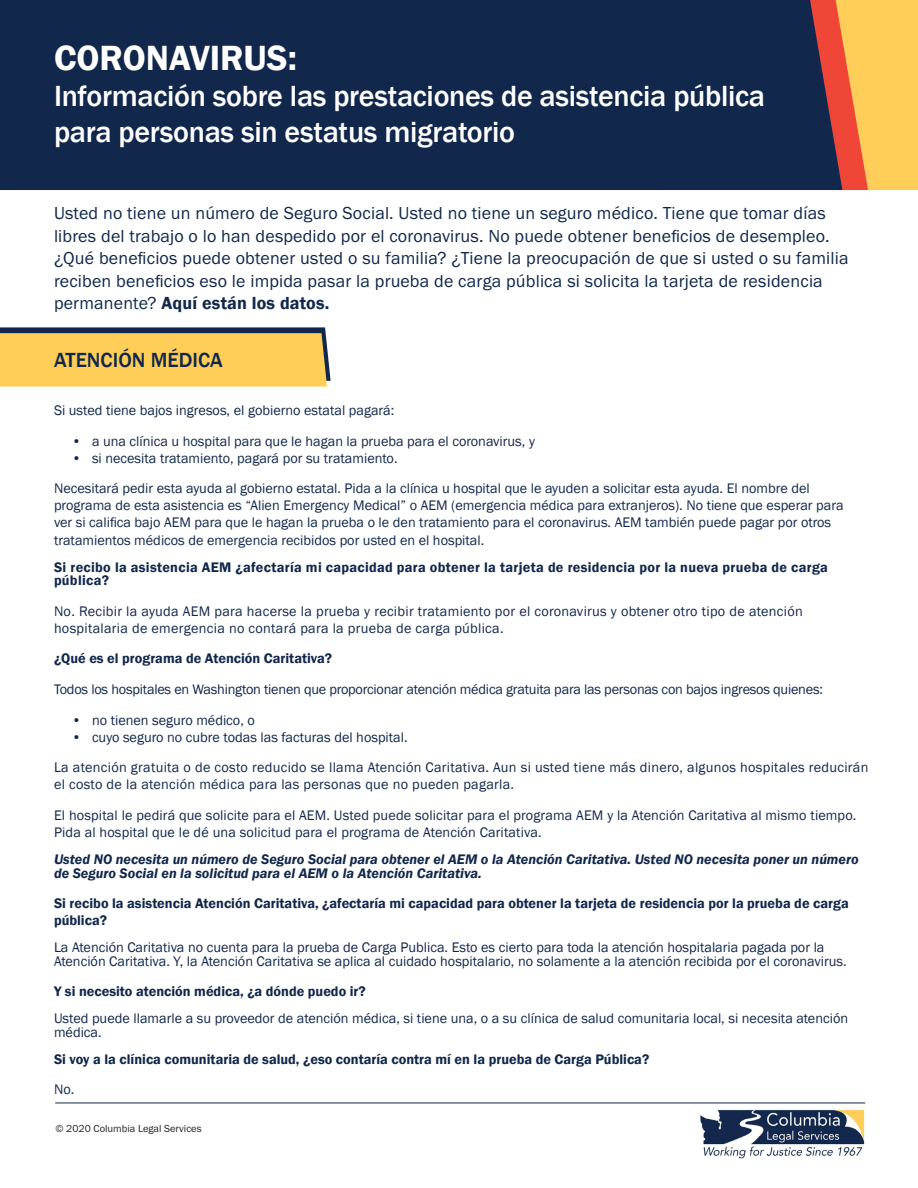
<style>
.page{position:relative;width:918px;height:1188px;background:#fff}
.page>*{position:absolute;margin:0;border:0;box-sizing:border-box;transform-origin:0 0}
.t1{font:600 36px "Franklin Gothic";color:#fff}
.t2{font:500 30px/36px "Franklin Gothic";letter-spacing:-.01em;color:#fff}
.t3{font:500 21px "Franklin Gothic";color:#11274b}
.t4{font:18px/22.5px "Franklin Gothic URW Boo";letter-spacing:.01em;color:#11274b}
.t5{font:14.25px/17.1px "Franklin Gothic";color:#11274b}
.t6{font:14.25px/17.1px "Franklin Gothic";letter-spacing:.02em;color:#11274b}
.t7{font:600 14.25px/17.1px "Franklin Gothic";color:#11274b}
.t8{font:italic 600 14.25px/13.5px "Franklin Gothic";color:#11274b}
.t9{font:600 14.25px/13.5px "Franklin Gothic";letter-spacing:.02em;color:#11274b}
.t10{font:10.5px "Franklin Gothic URW Boo";color:#231f20}
.s1{font-family:"Franklin Gothic";font-weight:600}
</style>
<div class="page">
<img style="left:700px;top:1109px;width:165px;height:50px">
<hr style="left:55px;top:1103px;width:810px;height:1px;background:#11274b">
<div style="left:868px;top:0;width:50px;height:190px;background:#fece58"></div>
<svg style="left:842px;top:0;width:26px;height:190px;background:#f7974a"></svg>
<div style="left:0;top:0;width:842px;height:190px;background:#11274b"></div>
<svg style="left:0;top:327px;width:331px;height:60px;background:#e5bd5a"></svg>
<p class="t1" style="left:54px;top:36px;width:245px">CORONAVIRUS:</p>
<p class="t2" style="left:54px;top:79px;width:713px">Información sobre las prestaciones de asistencia pública para personas sin estatus migratorio</p>
<p class="t4" style="left:54px;top:201px;width:796px">Usted no tiene un número de Seguro Social. Usted no tiene un seguro médico. Tiene que tomar días libres del trabajo o lo han despedido por el coronavirus. No puede obtener beneficios de desempleo. ¿Qué beneficios puede obtener usted o su familia? ¿Tiene la preocupación de que si usted o su familia reciben beneficios eso le impida pasar la prueba de carga pública si solicita la tarjeta de residencia permanente? <span class="s1">Aquí están los datos.</span></p>
<p class="t3" style="left:54px;top:347px;width:170px">ATENCIÓN MÉDICA</p>
<p class="t5" style="left:54px;top:402px;width:342px">Si usted tiene bajos ingresos, el gobierno estatal pagará:</p>
<p class="t5" style="left:72px;top:433px;width:465px">• a una clínica u hospital para que le hagan la prueba para el coronavirus, y</p>
<p class="t5" style="left:72px;top:450px;width:327px">• si necesita tratamiento, pagará por su tratamiento.</p>
<p class="t5" style="left:54px;top:480px;width:791px">Necesitará pedir esta ayuda al gobierno estatal. Pida a la clínica u hospital que le ayuden a solicitar esta ayuda. El nombre del programa de esta asistencia es “Alien Emergency Medical” o AEM (emergencia médica para extranjeros). No tiene que esperar para ver si califica bajo AEM para que le hagan la prueba o le den tratamiento para el coronavirus. AEM también puede pagar por otros tratamientos médicos de emergencia recibidos por usted en el hospital.</p>
<p class="t9" style="left:54px;top:560px;width:775px">Si recibo la asistencia AEM ¿afectaría mi capacidad para obtener la tarjeta de residencia por la nueva prueba de carga pública?</p>
<p class="t6" style="left:54px;top:603px;width:750px">No. Recibir la ayuda AEM para hacerse la prueba y recibir tratamiento por el coronavirus y obtener otro tipo de atención hospitalaria de emergencia no contará para la prueba de carga pública.</p>
<p class="t7" style="left:54px;top:650px;width:280px">¿Qué es el programa de Atención Caritativa?</p>
<p class="t5" style="left:54px;top:681px;width:770px">Todos los hospitales en Washington tienen que proporcionar atención médica gratuita para las personas con bajos ingresos quienes:</p>
<p class="t5" style="left:72px;top:712px;width:185px">• no tienen seguro médico, o</p>
<p class="t5" style="left:72px;top:729px;width:337px">• cuyo seguro no cubre todas las facturas del hospital.</p>
<p class="t6" style="left:54px;top:759px;width:816px">La atención gratuita o de costo reducido se llama Atención Caritativa. Aun si usted tiene más dinero, algunos hospitales reducirán el costo de la atención médica para las personas que no pueden pagarla.</p>
<p class="t5" style="left:54px;top:807px;width:804px">El hospital le pedirá que solicite para el AEM. Usted puede solicitar para el programa AEM y la Atención Caritativa al mismo tiempo.<br>Pida al hospital que le dé una solicitud para el programa de Atención Caritativa.</p>
<p class="t8" style="left:54px;top:853px;width:806px">Usted NO necesita un número de Seguro Social para obtener el AEM o la Atención Caritativa. Usted NO necesita poner un número de Seguro Social en la solicitud para el AEM o la Atención Caritativa.</p>
<p class="t7" style="left:54px;top:895px;width:796px">Si recibo la asistencia Atención Caritativa, ¿afectaría mi capacidad para obtener la tarjeta de residencia por la prueba de carga pública?</p>
<p class="t5" style="left:54px;top:941px;width:794px;line-height:13.5px">La Atención Caritativa no cuenta para la prueba de Carga Publica. Esto es cierto para toda la atención hospitalaria pagada por la<br>Atención Caritativa. Y, la Atención Caritativa se aplica al cuidado hospitalario, no solamente a la atención recibida por el coronavirus.</p>
<p class="t7" style="left:54px;top:983px;width:313px">Y si necesito atención médica, ¿a dónde puedo ir?</p>
<p class="t5" style="left:54px;top:1012px;width:796px;line-height:13.5px">Usted puede llamarle a su proveedor de atención médica, si tiene una, o a su clínica de salud comunitaria local, si necesita atención médica.</p>
<p class="t7" style="left:54px;top:1051px;width:597px">Si voy a la clínica comunitaria de salud, ¿eso contaría contra mí en la prueba de Carga Pública?</p>
<p class="t5" style="left:54px;top:1081px;width:22px">No.</p>
<p class="t10" style="left:56px;top:1122px;width:148px">© 2020 Columbia Legal Services</p>
</div>
